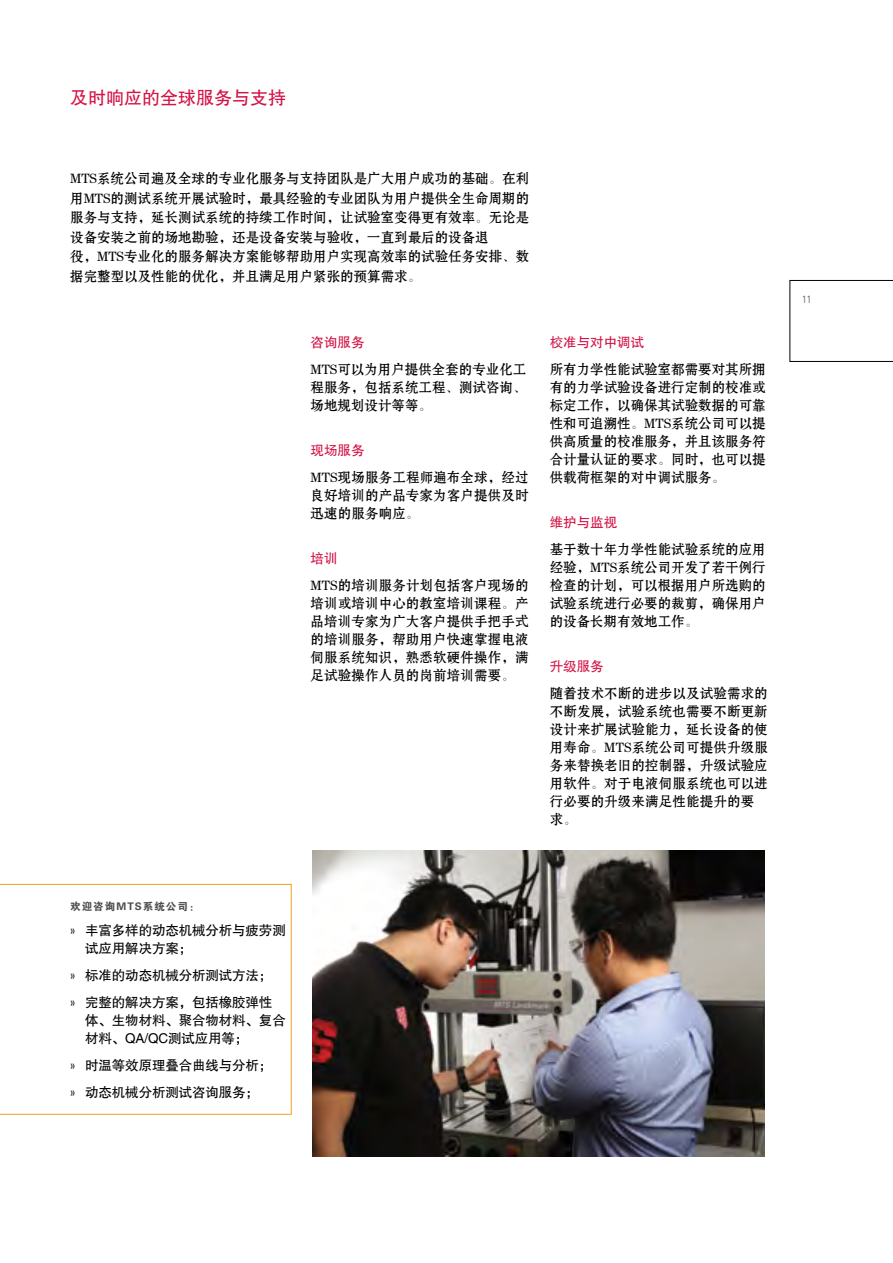
<style>
.page{position:relative;width:893px;height:1263px;background:#fff}
.page>*{position:absolute;margin:0;border:0;box-sizing:border-box;transform-origin:0 0}
.t1{font:18px "FZHTJW GB1 0";color:#d31245}
.t2{font:13.5px/18px "FZSHJW GB1 0";color:#000;text-align:justify}
.t3{font:13.5px/18px "FZHTJW GB1 0";letter-spacing:-.01em;color:#000}
.t4{font:13.5px "FZHTJW GB1 0";color:#d31245}
.t5{font:10.5px "FZDHTJW GB1 0";letter-spacing:.1em;color:#4d4d4f}
.t6{font:300 condensed 10.5px "Univers";color:#4d4d4f}
.s1{font-family:"Univers";font-weight:300;font-stretch:condensed}
</style>
<div class="page">
<svg style="left:790px;top:280px;width:103px;height:82px"></svg>
<div style="left:0;top:884px;width:292px;height:231px;border:1px solid #f6a01a"></div>
<img style="left:312px;top:851px;width:453px;height:305px">
<h1 class="t1" style="left:70px;top:88px;width:218px">及时响应的全球服务与支持</h1>
<p class="t2" style="left:70px;top:170px;width:460px;line-height:19.5px;text-align:left">MTS系统公司遍及全球的专业化服务与支持团队是广大用户成功的基础。在利用MTS的测试系统开展试验时，最具经验的专业团队为用户提供全生命周期的服务与支持，延长测试系统的持续工作时间，让试验室变得更有效率。无论是设备安装之前的场地勘验，还是设备安装与验收，一直到最后的设备退<br>役，MTS专业化的服务解决方案能够帮助用户实现高效率的试验任务安排、数据完整型以及性能的优化，并且满足用户紧张的预算需求。</p>
<p class="t4" style="left:310px;top:335px;width:55px">咨询服务</p>
<p class="t2" style="left:310px;top:361px;width:217px">MTS可以为用户提供全套的专业化工程服务，包括系统工程、测试咨询、场地规划设计等等。</p>
<p class="t4" style="left:310px;top:443px;width:55px">现场服务</p>
<p class="t2" style="left:310px;top:469px;width:220px">MTS现场服务工程师遍布全球，经过良好培训的产品专家为客户提供及时迅速的服务响应。</p>
<p class="t4" style="left:310px;top:551px;width:28px">培训</p>
<p class="t2" style="left:310px;top:577px;width:220px">MTS的培训服务计划包括客户现场的培训或培训中心的教室培训课程。产品培训专家为广大客户提供手把手式的培训服务，帮助用户快速掌握电液伺服系统知识，熟悉软硬件操作，满足试验操作人员的岗前培训需要。</p>
<p class="t4" style="left:550px;top:335px;width:96px">校准与对中调试</p>
<p class="t2" style="left:550px;top:361px;width:217px">所有力学性能试验室都需要对其所拥有的力学试验设备进行定制的校准或标定工作，以确保其试验数据的可靠性和可追溯性。MTS系统公司可以提供高质量的校准服务，并且该服务符合计量认证的要求。同时，也可以提供载荷框架的对中调试服务。</p>
<p class="t4" style="left:550px;top:515px;width:69px">维护与监视</p>
<p class="t2" style="left:550px;top:541px;width:217px">基于数十年力学性能试验系统的应用经验，MTS系统公司开发了若干例行检查的计划，可以根据用户所选购的试验系统进行必要的裁剪，确保用户的设备长期有效地工作。</p>
<p class="t4" style="left:550px;top:659px;width:55px">升级服务</p>
<p class="t2" style="left:550px;top:685px;width:220px;text-align:left">随着技术不断的进步以及试验需求的不断发展，试验系统也需要不断更新设计来扩展试验能力，延长设备的使用寿命。MTS系统公司可提供升级服务来替换老旧的控制器，升级试验应用软件。对于电液伺服系统也可以进行必要的升级来满足性能提升的要求。</p>
<p class="t5" style="left:70px;top:900px;width:131px">欢迎咨询MTS系统公司：</p>
<p class="t3" style="left:85px;top:921px;width:202px;text-indent:-15px"><span class="s1">»</span> 丰富多样的动态机械分析与疲劳测试应用解决方案；</p>
<p class="t3" style="left:70px;top:962px;width:204px;line-height:27px"><span class="s1">»</span> 标准的动态机械分析测试方法；<span class="s1">»</span> 完整的解决方案，包括橡胶弹性</p>
<p class="t3" style="left:85px;top:1011px;width:202px">体、生物材料、聚合物材料、复合材料、QA/QC测试应用等；</p>
<p class="t3" style="left:70px;top:1052px;width:204px;line-height:27px"><span class="s1">»</span> 时温等效原理叠合曲线与分析；<span class="s1">»</span> 动态机械分析测试咨询服务；</p>
<p class="t6" style="left:802px;top:293px;width:11px">11</p>
</div>
